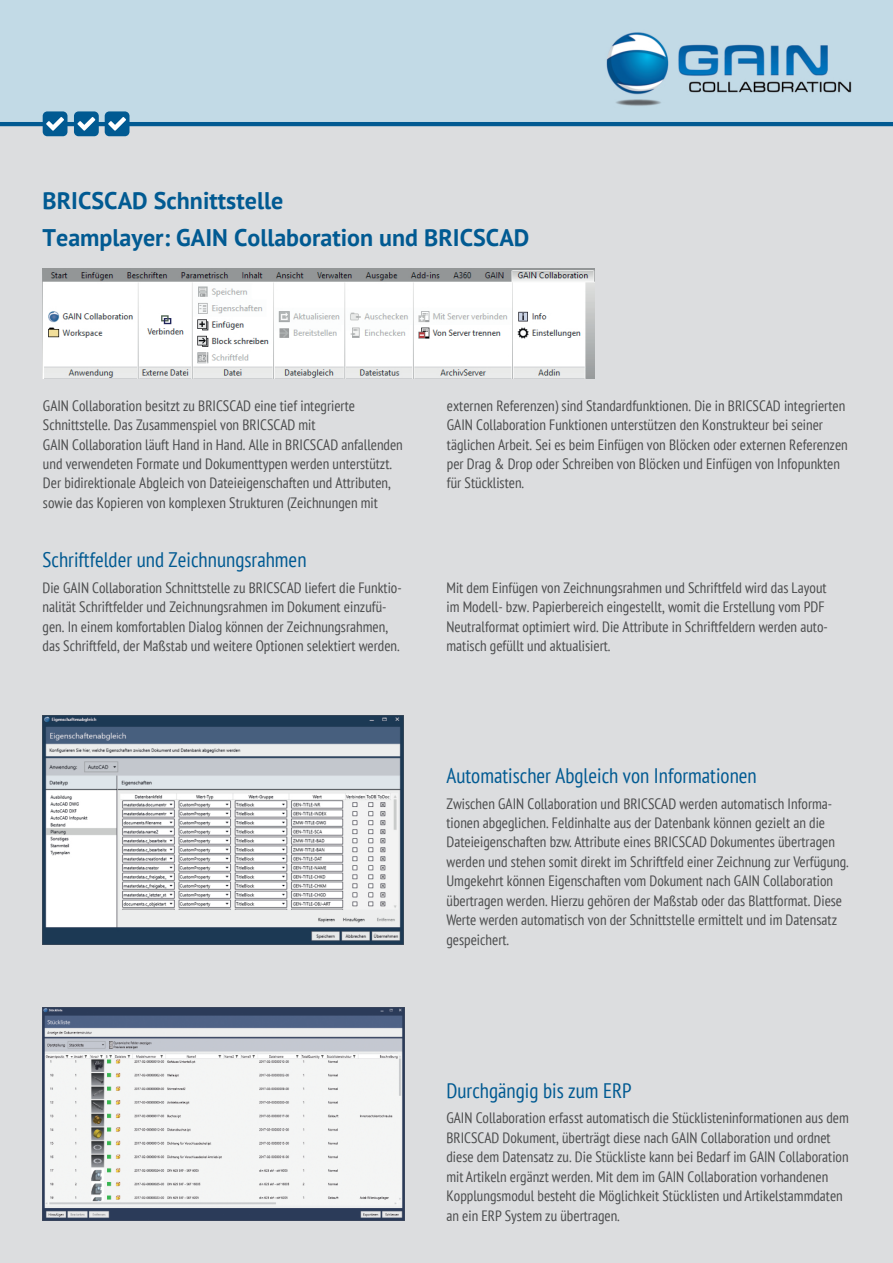
<style>
.page{position:relative;width:893px;height:1263px;background:#fff}
.page>*{position:absolute;margin:0;border:0;box-sizing:border-box;transform-origin:0 0}
.t1{font:700 24px "PT Sans";color:#015a92}
.t2{font:condensed 21px "PT Sans";color:#015a92}
.t3{font:condensed 15px/19.5px "PT Sans";color:#4b4c4d}
</style>
<div class="page">
<div style="left:0;top:111px;width:893px;height:1152px;background:#dcdddf"></div>
<div style="left:0;top:0;width:893px;height:122px;background:#c2dae6"></div>
<hr style="left:0;top:122px;width:893px;height:4px;background:#015a92">
<svg style="left:43px;top:111px;width:24px;height:25px"></svg>
<svg style="left:74px;top:111px;width:25px;height:25px"></svg>
<svg style="left:105px;top:111px;width:25px;height:25px"></svg>
<img style="left:43px;top:268px;width:552px;height:111px">
<img style="left:43px;top:715px;width:361px;height:230px">
<img style="left:43px;top:1008px;width:361px;height:213px">
<h1 class="t1" style="left:43px;top:191px;width:242px">BRICSCAD Schnittstelle</h1>
<h1 class="t1" style="left:43px;top:228px;width:488px">Teamplayer: GAIN Collaboration und BRICSCAD</h1>
<p class="t3" style="left:43px;top:397px;width:361px">GAIN Collaboration besitzt zu BRICSCAD eine tief integrierte Schnittstelle. Das Zusammenspiel von BRICSCAD mit<br>GAIN Collaboration läuft Hand in Hand. Alle in BRICSCAD anfallenden und verwendeten Formate und Dokumenttypen werden unterstützt.<br>Der bidirektionale Abgleich von Dateieigenschaften und Attributen, sowie das Kopieren von komplexen Strukturen (Zeichnungen mit</p>
<p class="t3" style="left:447px;top:397px;width:402px">externen Referenzen) sind Standardfunktionen. Die in BRICSCAD integrierten GAIN Collaboration Funktionen unterstützen den Konstrukteur bei seiner täglichen Arbeit. Sei es beim Einfügen von Blöcken oder externen Referenzen per Drag &amp; Drop oder Schreiben von Blöcken und Einfügen von Infopunkten für Stücklisten.</p>
<h2 class="t2" style="left:43px;top:551px;width:266px">Schriftfelder und Zeichnungsrahmen</h2>
<p class="t3" style="left:43px;top:579px;width:361px">Die GAIN Collaboration Schnittstelle zu BRICSCAD liefert die Funktio&shy;nalität Schriftfelder und Zeichnungsrahmen im Dokument einzufü&shy;gen. In einem komfortablen Dialog können der Zeichnungsrahmen, das Schriftfeld, der Maßstab und weitere Optionen selektiert werden.</p>
<p class="t3" style="left:446px;top:579px;width:383px">Mit dem Einfügen von Zeichnungsrahmen und Schriftfeld wird das Layout im Modell- bzw. Papierbereich eingestellt, womit die Erstellung vom PDF Neutralformat optimiert wird. Die Attribute in Schriftfeldern werden auto&shy;matisch gefüllt und aktualisiert.</p>
<h2 class="t2" style="left:446px;top:767px;width:312px">Automatischer Abgleich von Informationen</h2>
<p class="t3" style="left:446px;top:795px;width:404px">Zwischen GAIN Collaboration und BRICSCAD werden automatisch Informa&shy;tionen abgeglichen. Feldinhalte aus der Datenbank können gezielt an die Dateieigenschaften bzw. Attribute eines BRICSCAD Dokumentes übertragen werden und stehen somit direkt im Schriftfeld einer Zeichnung zur Verfügung.<br>Umgekehrt können Eigenschaften vom Dokument nach GAIN Collaboration übertragen werden. Hierzu gehören der Maßstab oder das Blattformat. Diese Werte werden automatisch von der Schnittstelle ermittelt und im Datensatz gespeichert.</p>
<h2 class="t2" style="left:446px;top:1082px;width:187px">Durchgängig bis zum ERP</h2>
<p class="t3" style="left:446px;top:1109px;width:404px">GAIN Collaboration erfasst automatisch die Stücklisteninformationen aus dem BRICSCAD Dokument, überträgt diese nach GAIN Collaboration und ordnet diese dem Datensatz zu. Die Stückliste kann bei Bedarf im GAIN Collaboration mit Artikeln ergänzt werden. Mit dem im GAIN Collaboration vorhandenen Kopplungsmodul besteht die Möglichkeit Stücklisten und Artikelstammdaten an ein ERP System zu übertragen.</p>
</div>
